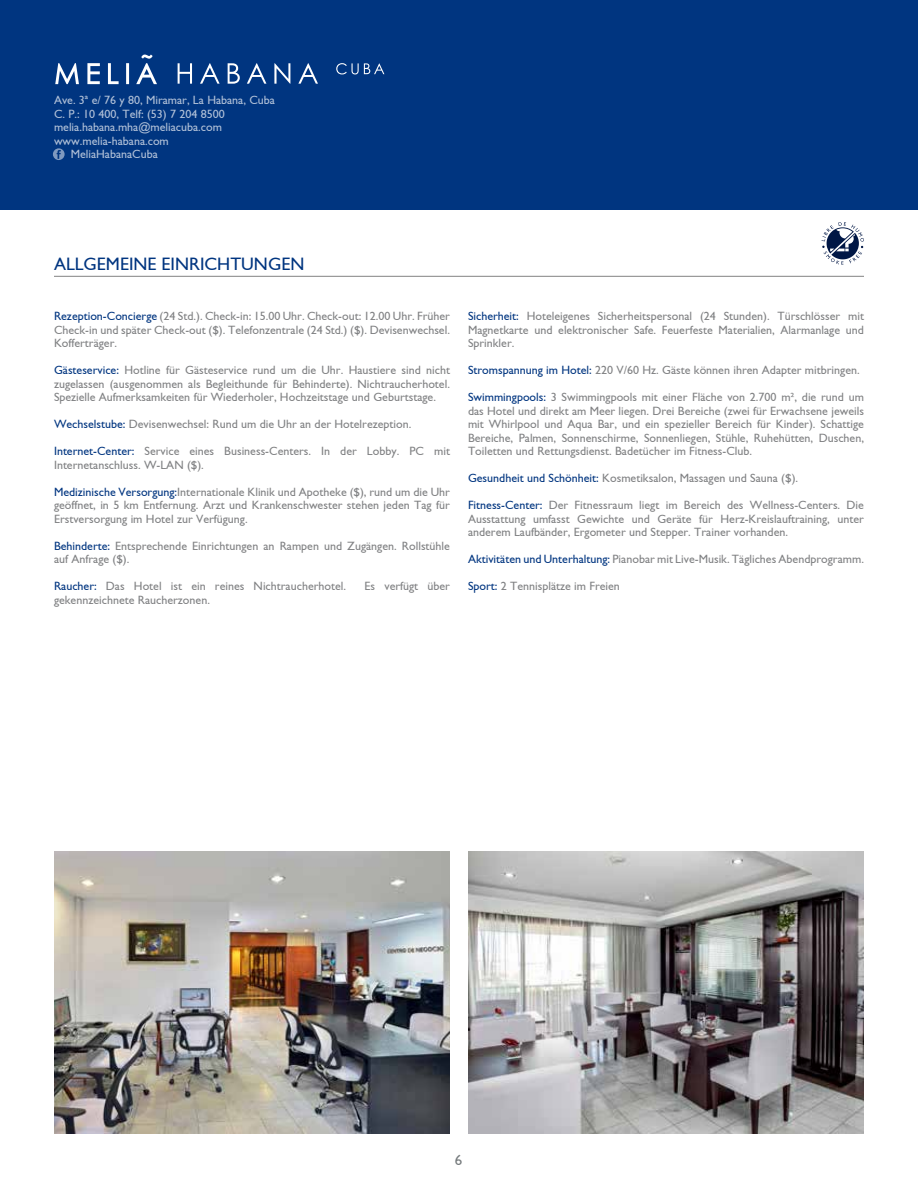
<style>
.page{position:relative;width:918px;height:1188px;background:#fff}
.page>*{position:absolute;margin:0;border:0;box-sizing:border-box;transform-origin:0 0}
.t1{font:18px "Gill Sans";color:#003580}
.t2{font:15px "Gill Sans";color:#767b7d}
.t3{font:12px/13.5px "Gill Sans";color:#808183;text-align:justify}
.t4{font:12px "Gill Sans";color:#fff}
.s1{color:#003580}
</style>
<div class="page">
<div style="left:0;top:0;width:918px;height:210px;background:#003580"></div>
<svg style="left:178px;top:63px;width:14px;height:21px"></svg>
<svg style="left:200px;top:63px;width:20px;height:21px"></svg>
<svg style="left:228px;top:63px;width:12px;height:21px"></svg>
<svg style="left:247px;top:63px;width:19px;height:21px"></svg>
<svg style="left:274px;top:63px;width:16px;height:21px"></svg>
<svg style="left:298px;top:63px;width:20px;height:21px"></svg>
<svg style="left:55px;top:55px;width:102px;height:29px"></svg>
<svg style="left:336px;top:63px;width:48px;height:11px"></svg>
<svg style="left:53px;top:148px;width:12px;height:12px"></svg>
<img style="left:54px;top:851px;width:396px;height:283px">
<img style="left:468px;top:851px;width:396px;height:283px">
<hr style="left:54px;top:276px;width:810px;height:1px;background:#000">
<svg style="left:821px;top:222px;width:43px;height:43px"></svg>
<p class="t4" style="left:54px;top:93px;width:223px">Ave. 3ª e/ 76 y 80, Miramar, La Habana, Cuba</p>
<p class="t4" style="left:54px;top:107px;width:172px">C. P.: 10 400, Telf: (53) 7 204 8500</p>
<p class="t4" style="left:54px;top:120px;width:170px">melia.habana.mha@meliacuba.com</p>
<p class="t4" style="left:54px;top:134px;width:116px">www.melia-habana.com</p>
<p class="t4" style="left:71px;top:147px;width:89px">MeliaHabanaCuba</p>
<h1 class="t1" style="left:54px;top:254px;width:252px">ALLGEMEINE EINRICHTUNGEN</h1>
<p class="t3" style="left:54px;top:309px;width:398px"><span class="s1">Rezeption-Concierge</span> (24 Std.). Check-in: 15.00 Uhr. Check-out: 12.00 Uhr. Früher Check-in und später Check-out ($). Telefonzentrale (24 Std.) ($). Devisenwechsel.<br>Kofferträger.</p>
<p class="t3" style="left:54px;top:363px;width:398px"><span class="s1">Gästeservice:</span> Hotline für Gästeservice rund um die Uhr. Haustiere sind nicht zugelassen (ausgenommen als Begleithunde für Behinderte). Nichtraucherhotel.<br>Spezielle Aufmerksamkeiten für Wiederholer, Hochzeitstage und Geburtstage.</p>
<p class="t3" style="left:54px;top:417px;width:359px"><span class="s1">Wechselstube:</span> Devisenwechsel: Rund um die Uhr an der Hotelrezeption.</p>
<p class="t3" style="left:54px;top:444px;width:398px"><span class="s1">Internet-Center:</span> Service eines Business-Centers. In der Lobby. PC mit<br>Internetanschluss. W-LAN ($).</p>
<p class="t3" style="left:54px;top:485px;width:398px"><span class="s1">Medizinische Versorgung:</span>Internationale Klinik und Apotheke ($), rund um die Uhr geöffnet, in 5 km Entfernung. Arzt und Krankenschwester stehen jeden Tag für Erstversorgung im Hotel zur Verfügung.</p>
<p class="t3" style="left:54px;top:539px;width:398px"><span class="s1">Behinderte:</span> Entsprechende Einrichtungen an Rampen und Zugängen. Rollstühle auf Anfrage ($).</p>
<p class="t3" style="left:54px;top:579px;width:294px"><span class="s1">Raucher:</span> Das Hotel ist ein reines Nichtraucherhotel.</p>
<p class="t3" style="left:365px;top:579px;width:87px">Es verfügt über</p>
<p class="t3" style="left:54px;top:593px;width:157px">gekennzeichnete Raucherzonen.</p>
<p class="t3" style="left:468px;top:309px;width:398px"><span class="s1">Sicherheit:</span> Hoteleigenes Sicherheitspersonal (24 Stunden). Türschlösser mit Magnetkarte und elektronischer Safe. Feuerfeste Materialien, Alarmanlage und Sprinkler.</p>
<p class="t3" style="left:468px;top:363px;width:393px"><span class="s1">Stromspannung im Hotel:</span> 220 V/60 Hz. Gäste können ihren Adapter mitbringen.</p>
<p class="t3" style="left:468px;top:390px;width:398px"><span class="s1">Swimmingpools:</span> 3 Swimmingpools mit einer Fläche von 2.700 m², die rund um das Hotel und direkt am Meer liegen. Drei Bereiche (zwei für Erwachsene jeweils mit Whirlpool und Aqua Bar, und ein spezieller Bereich für Kinder). Schattige Bereiche, Palmen, Sonnenschirme, Sonnenliegen, Stühle, Ruhehütten, Duschen, Toiletten und Rettungsdienst. Badetücher im Fitness-Club.</p>
<p class="t3" style="left:468px;top:471px;width:332px"><span class="s1">Gesundheit und Schönheit:</span> Kosmetiksalon, Massagen und Sauna ($).</p>
<p class="t3" style="left:468px;top:498px;width:397px"><span class="s1">Fitness-Center:</span> Der Fitnessraum liegt im Bereich des Wellness-Centers. Die Ausstattung umfasst Gewichte und Geräte für Herz-Kreislauftraining, unter anderem Laufbänder, Ergometer und Stepper. Trainer vorhanden.</p>
<p class="t3" style="left:468px;top:552px;width:397px"><span class="s1">Aktivitäten und Unterhaltung:</span> Pianobar mit Live-Musik. Tägliches Abendprogramm.</p>
<p class="t3" style="left:468px;top:579px;width:153px"><span class="s1">Sport:</span> 2 Tennisplätze im Freien</p>
<p class="t2" style="left:455px;top:1151px;width:9px">6</p>
</div>
